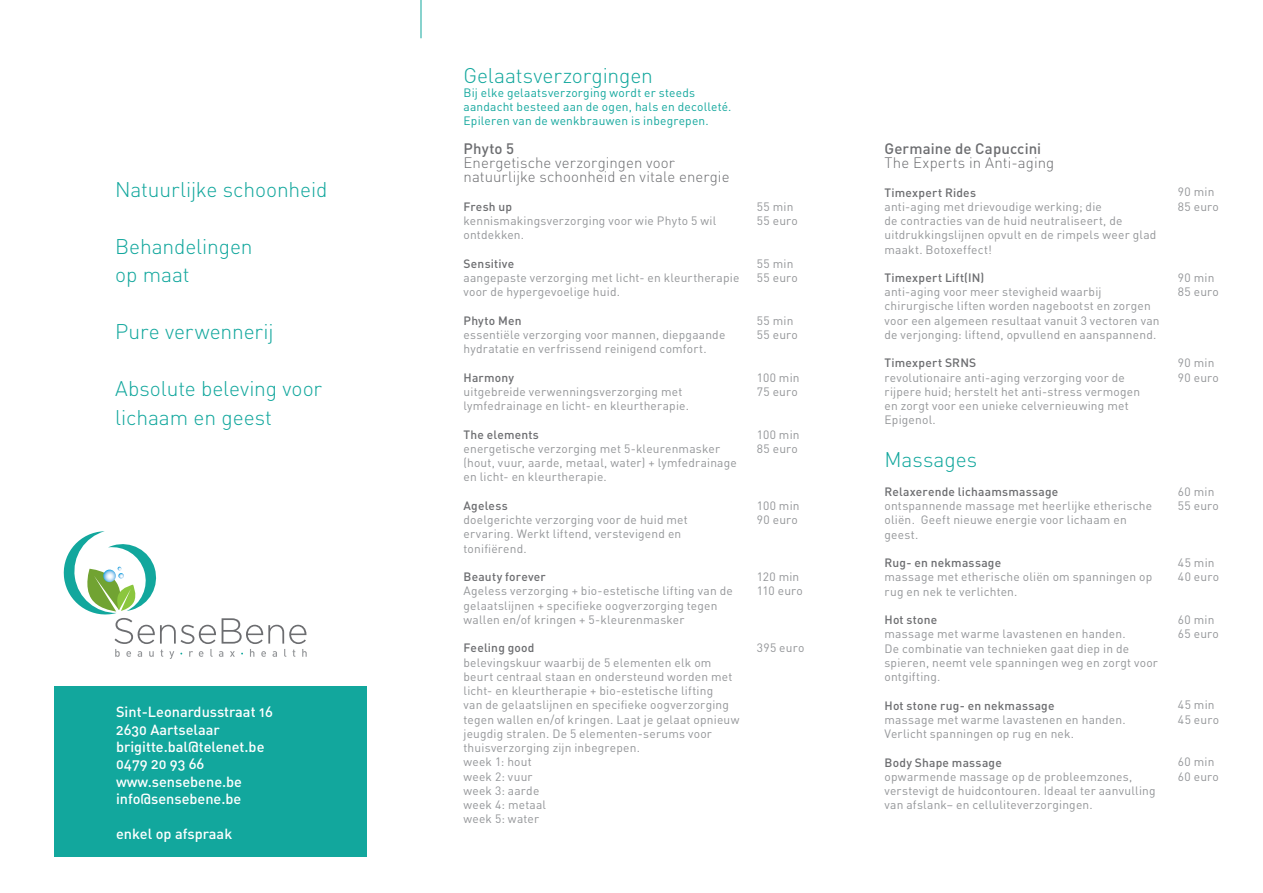
<style>
.page{position:relative;width:1263px;height:893px;background:#fff}
.page>*{position:absolute;margin:0;border:0;box-sizing:border-box;transform-origin:0 0}
.t1{font:300 21px/28.5px "DIN Pro";letter-spacing:-.005em;color:#12a79d}
.t2{font:300 15px/14.2px "DIN Pro";letter-spacing:.005em;color:#6c6d70}
.t3{font:500 15px "DIN Pro";letter-spacing:.005em;color:#6c6d70}
.t4{font:14.55px/17.4px "DIN Medium Alternate";color:#fff}
.t5{font:12px/14.2px "DIN Pro";letter-spacing:.015em;color:#939598}
.t6{font:500 12px "DIN Pro";letter-spacing:.015em;color:#6c6d70}
.t7{font:12px/14.2px "DIN Pro";letter-spacing:.015em;color:#12a79d}
</style>
<div class="page">
<svg style="left:63px;top:531px;width:244px;height:128px"></svg>
<div style="left:54px;top:686px;width:313px;height:171px;background:#12a79d"></div>
<hr style="left:421px;top:0;width:1px;height:38px;background:#12a79d">
<h1 class="t1" style="left:115px;top:174px;width:214px">Natuurlijke schoonheid</h1>
<h1 class="t1" style="left:115px;top:231px;width:139px">Behandelingen op maat</h1>
<h1 class="t1" style="left:115px;top:316px;width:160px">Pure verwennerij</h1>
<h1 class="t1" style="left:115px;top:373px;width:208px">Absolute beleving voor lichaam en geest</h1>
<p class="t4" style="left:116px;top:703px;width:158px">Sint-Leonardusstraat 16<br>2630 Aartselaar brigitte.bal@telenet.be<br>0479 20 93 66 www.sensebene.be info@sensebene.be</p>
<p class="t4" style="left:116px;top:824px;width:118px">enkel op afspraak</p>
<h1 class="t1" style="left:463px;top:60px;width:191px">Gelaatsverzorgingen</h1>
<p class="t7" style="left:463px;top:85px;width:270px">Bij elke gelaatsverzorging wordt er steeds aandacht besteed aan de ogen, hals en decolleté.<br>Epileren van de wenkbrauwen is inbegrepen.</p>
<p class="t3" style="left:463px;top:138px;width:52px">Phyto 5</p>
<p class="t2" style="left:463px;top:155px;width:267px">Energetische verzorgingen voor natuurlijke schoonheid en vitale energie</p>
<p class="t6" style="left:463px;top:198px;width:50px">Fresh up</p>
<p class="t5" style="left:463px;top:213px;width:254px">kennismakingsverzorging voor wie Phyto 5 wil ontdekken.</p>
<p class="t6" style="left:463px;top:255px;width:52px">Sensitive</p>
<p class="t5" style="left:463px;top:270px;width:277px">aangepaste verzorging met licht- en kleurtherapie voor de hypergevoelige huid.</p>
<p class="t6" style="left:463px;top:312px;width:60px">Phyto Men</p>
<p class="t5" style="left:463px;top:327px;width:263px">essentiële verzorging voor mannen, diepgaande hydratatie en verfrissend reinigend comfort.</p>
<p class="t6" style="left:463px;top:369px;width:52px">Harmony</p>
<p class="t5" style="left:463px;top:384px;width:227px">uitgebreide verwenningsverzorging met lymfedrainage en licht- en kleurtherapie.</p>
<p class="t6" style="left:463px;top:426px;width:77px">The elements</p>
<p class="t5" style="left:463px;top:441px;width:275px">energetische verzorging met 5-kleurenmasker (hout, vuur, aarde, metaal, water) + lymfedrainage en licht- en kleurtherapie.</p>
<p class="t6" style="left:463px;top:497px;width:46px">Ageless</p>
<p class="t5" style="left:463px;top:512px;width:226px">doelgerichte verzorging voor de huid met ervaring. Werkt liftend, verstevigend en tonifiërend.</p>
<p class="t6" style="left:463px;top:569px;width:84px">Beauty forever</p>
<p class="t5" style="left:463px;top:583px;width:271px">Ageless verzorging + bio-estetische lifting van de gelaatslijnen + specifieke oogverzorging tegen wallen en/of kringen + 5-kleurenmasker</p>
<p class="t6" style="left:463px;top:640px;width:73px">Feeling good</p>
<p class="t5" style="left:463px;top:655px;width:277px">belevingskuur waarbij de 5 elementen elk om beurt centraal staan en ondersteund worden met licht- en kleurtherapie + bio-estetische lifting<br>van de gelaatslijnen en specifieke oogverzorging tegen wallen en/of kringen. Laat je gelaat opnieuw jeugdig stralen. De 5 elementen-serums voor thuisverzorging zijn inbegrepen.<br>week 1: hout<br>week 2: vuur<br>week 3: aarde<br>week 4: metaal<br>week 5: water</p>
<p class="t5" style="left:757px;top:199px;width:43px">55 min<br>55 euro</p>
<p class="t5" style="left:757px;top:256px;width:43px">55 min<br>55 euro</p>
<p class="t5" style="left:757px;top:313px;width:43px">55 min<br>55 euro</p>
<p class="t5" style="left:757px;top:370px;width:44px">100 min<br>75 euro</p>
<p class="t5" style="left:757px;top:427px;width:44px">100 min<br>85 euro</p>
<p class="t5" style="left:757px;top:498px;width:44px">100 min<br>90 euro</p>
<p class="t5" style="left:757px;top:569px;width:48px">120 min<br>110 euro</p>
<p class="t5" style="left:757px;top:640px;width:49px">395 euro</p>
<p class="t3" style="left:884px;top:138px;width:158px">Germaine de Capuccini</p>
<p class="t2" style="left:884px;top:155px;width:171px">The Experts in Anti-aging</p>
<p class="t6" style="left:884px;top:184px;width:93px">Timexpert Rides</p>
<p class="t5" style="left:884px;top:199px;width:273px">anti-aging met drievoudige werking; die<br>de contracties van de huid neutraliseert, de uitdrukkingslijnen opvult en de rimpels weer glad maakt. Botoxeffect!</p>
<p class="t6" style="left:884px;top:269px;width:101px">Timexpert Lift(IN)</p>
<p class="t5" style="left:884px;top:284px;width:277px">anti-aging voor meer stevigheid waarbij chirurgische liften worden nagebootst en zorgen voor een algemeen resultaat vanuit 3 vectoren van de verjonging: liftend, opvullend en aanspannend.</p>
<p class="t6" style="left:884px;top:355px;width:93px">Timexpert SRNS</p>
<p class="t5" style="left:884px;top:370px;width:257px">revolutionaire anti-aging verzorging voor de rijpere huid; herstelt het anti-stress vermogen en zorgt voor een unieke celvernieuwing met Epigenol.</p>
<h1 class="t1" style="left:884px;top:445px;width:94px">Massages</h1>
<p class="t6" style="left:884px;top:483px;width:175px">Relaxerende lichaamsmassage</p>
<p class="t5" style="left:884px;top:498px;width:269px">ontspannende massage met heerlijke etherische oliën. Geeft nieuwe energie voor lichaam en geest.</p>
<p class="t6" style="left:884px;top:554px;width:118px">Rug- en nekmassage</p>
<p class="t5" style="left:884px;top:569px;width:269px">massage met etherische oliën om spanningen op rug en nek te verlichten.</p>
<p class="t6" style="left:884px;top:611px;width:54px">Hot stone</p>
<p class="t5" style="left:884px;top:626px;width:275px">massage met warme lavastenen en handen.<br>De combinatie van technieken gaat diep in de spieren, neemt vele spanningen weg en zorgt voor ontgifting.</p>
<p class="t6" style="left:884px;top:697px;width:172px">Hot stone rug- en nekmassage</p>
<p class="t5" style="left:884px;top:712px;width:243px">massage met warme lavastenen en handen.<br>Verlicht spanningen op rug en nek.</p>
<p class="t6" style="left:884px;top:754px;width:119px">Body Shape massage</p>
<p class="t5" style="left:884px;top:769px;width:273px">opwarmende massage op de probleemzones, verstevigt de huidcontouren. Ideaal ter aanvulling van afslank– en celluliteverzorgingen.</p>
<p class="t5" style="left:1178px;top:184px;width:43px">90 min<br>85 euro</p>
<p class="t5" style="left:1178px;top:270px;width:43px">90 min<br>85 euro</p>
<p class="t5" style="left:1178px;top:355px;width:43px">90 min<br>90 euro</p>
<p class="t5" style="left:1178px;top:484px;width:43px">60 min<br>55 euro</p>
<p class="t5" style="left:1178px;top:555px;width:43px">45 min<br>40 euro</p>
<p class="t5" style="left:1178px;top:612px;width:42px">60 min<br>65 euro</p>
<p class="t5" style="left:1178px;top:697px;width:43px">45 min<br>45 euro</p>
<p class="t5" style="left:1178px;top:754px;width:43px">60 min<br>60 euro</p>
</div>
